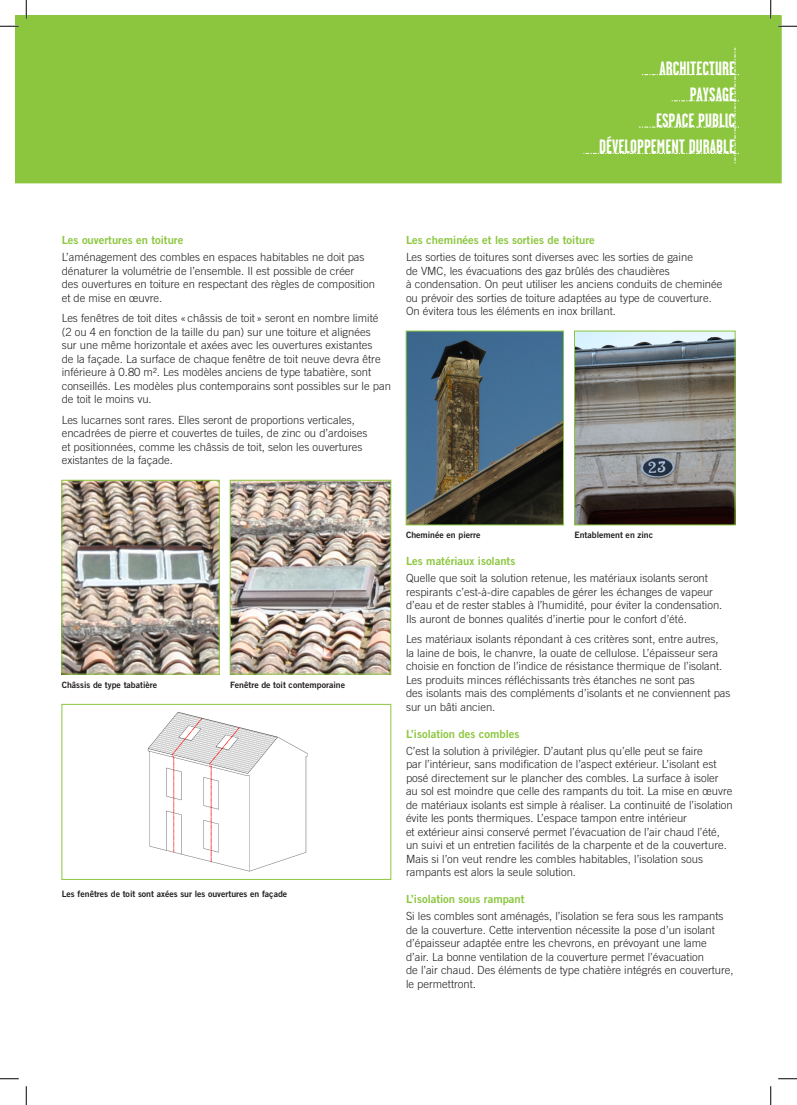
<style>
.page{position:relative;width:797px;height:1105px;background:#fff}
.page>*{position:absolute;margin:0;border:0;box-sizing:border-box;transform-origin:0 0}
.t1{font:700 19.38px/26.2px "Garage Gothic";color:#fff;text-align:right}
.Texte_courant{font:300 11.25px/13.5px "Trade Gothic";color:#231f20}
.Sous_titre{font:11.25px "Trade Gothic Bold Two";color:#8bc63e}
.t2{font:8.75px "Trade Gothic Bold Two";color:#231f20}
</style>
<div class="page">
<img style="left:64px;top:482px;width:153px;height:190px">
<div style="left:62px;top:480px;width:157px;height:194px;border:1px solid #8bc63e"></div>
<img style="left:232px;top:482px;width:157px;height:190px">
<div style="left:230px;top:480px;width:161px;height:194px;border:1px solid #8bc63e"></div>
<img style="left:147px;top:712px;width:161px;height:160px">
<div style="left:62px;top:704px;width:329px;height:175px;border:1px solid #8bc63e"></div>
<img style="left:408px;top:333px;width:153px;height:190px">
<div style="left:406px;top:331px;width:157px;height:194px;border:1px solid #8bc63e"></div>
<img style="left:576px;top:333px;width:157px;height:190px">
<div style="left:574px;top:331px;width:161px;height:194px;border:1px solid #8bc63e"></div>
<div style="left:16px;top:16px;width:765px;height:167px;background:#8bc63e"></div>
<div style="left:583px;top:48px;width:156px;height:115px;background:#8bc63e"></div>
<svg style="left:0;top:25px;width:19px;height:2px"></svg>
<svg style="left:778px;top:25px;width:19px;height:2px"></svg>
<svg style="left:0;top:1078px;width:19px;height:1px"></svg>
<svg style="left:778px;top:1078px;width:19px;height:1px"></svg>
<svg style="left:25px;top:0;width:2px;height:19px"></svg>
<svg style="left:25px;top:1086px;width:2px;height:19px"></svg>
<svg style="left:770px;top:0;width:1px;height:19px"></svg>
<svg style="left:770px;top:1086px;width:1px;height:19px"></svg>
<p class="t1" style="left:659px;top:55px;width:77px">ARCHITECTURE</p>
<p class="t1" style="left:656px;top:81px;width:80px">PAYSAGE<br>ESPACE PUBLIC</p>
<p class="t1" style="left:599px;top:134px;width:137px">DÉVELOPPEMENT DURABLE</p>
<p class="Sous_titre" style="left:62px;top:233px;width:123px">Les ouvertures en toiture</p>
<p class="Texte_courant" style="left:62px;top:250px;width:315px">L’aménagement des combles en espaces habitables ne doit pas dénaturer la volumétrie de l’ensemble. Il est possible de créer<br>des ouvertures en toiture en respectant des règles de composition et de mise en œuvre.</p>
<p class="Texte_courant" style="left:62px;top:311px;width:331px">Les fenêtres de toit dites «châssis de toit» seront en nombre limité (2 ou 4 en fonction de la taille du pan) sur une toiture et alignées<br>sur une même horizontale et axées avec les ouvertures existantes<br>de la façade. La surface de chaque fenêtre de toit neuve devra être inférieure à 0.80 m². Les modèles anciens de type tabatière, sont conseillés. Les modèles plus contemporains sont possibles sur le pan de toit le moins vu.</p>
<p class="Texte_courant" style="left:62px;top:413px;width:307px">Les lucarnes sont rares. Elles seront de proportions verticales, encadrées de pierre et couvertes de tuiles, de zinc ou d’ardoises et positionnées, comme les châssis de toit, selon les ouvertures existantes de la façade.</p>
<p class="Sous_titre" style="left:406px;top:233px;width:190px">Les cheminées et les sorties de toiture</p>
<p class="Texte_courant" style="left:406px;top:250px;width:318px">Les sorties de toitures sont diverses avec les sorties de gaine<br>de VMC, les évacuations des gaz brûlés des chaudières<br>à condensation. On peut utiliser les anciens conduits de cheminée ou prévoir des sorties de toiture adaptées au type de couverture.<br>On évitera tous les éléments en inox brillant.</p>
<p class="t2" style="left:62px;top:680px;width:97px">Châssis de type tabatière</p>
<p class="t2" style="left:230px;top:680px;width:116px">Fenêtre de toit contemporaine</p>
<p class="t2" style="left:62px;top:889px;width:227px">Les fenêtres de toit sont axées sur les ouvertures en façade</p>
<p class="t2" style="left:406px;top:530px;width:76px">Cheminée en pierre</p>
<p class="t2" style="left:574px;top:530px;width:80px">Entablement en zinc</p>
<p class="Sous_titre" style="left:406px;top:554px;width:111px">Les matériaux isolants</p>
<p class="Texte_courant" style="left:406px;top:571px;width:318px">Quelle que soit la solution retenue, les matériaux isolants seront respirants c’est-à-dire capables de gérer les échanges de vapeur d’eau et de rester stables à l’humidité, pour éviter la condensation.<br>Ils auront de bonnes qualités d’inertie pour le confort d’été.</p>
<p class="Texte_courant" style="left:406px;top:632px;width:326px">Les matériaux isolants répondant à ces critères sont, entre autres,<br>la laine de bois, le chanvre, la ouate de cellulose. L’épaisseur sera choisie en fonction de l’indice de résistance thermique de l’isolant.<br>Les produits minces réfléchissants très étanches ne sont pas<br>des isolants mais des compléments d’isolants et ne conviennent pas sur un bâti ancien.</p>
<p class="Sous_titre" style="left:406px;top:727px;width:115px">L’isolation des combles</p>
<p class="Texte_courant" style="left:406px;top:744px;width:328px">C’est la solution à privilégier. D’autant plus qu’elle peut se faire<br>par l’intérieur, sans modification de l’aspect extérieur. L’isolant est posé directement sur le plancher des combles. La surface à isoler au sol est moindre que celle des rampants du toit. La mise en œuvre de matériaux isolants est simple à réaliser. La continuité de l’isolation évite les ponts thermiques. L’espace tampon entre intérieur<br>et extérieur ainsi conservé permet l’évacuation de l’air chaud l’été, un suivi et un entretien facilités de la charpente et de la couverture.</p>
<p class="Texte_courant" style="left:406px;top:852px;width:298px">Mais si l’on veut rendre les combles habitables, l’isolation sous rampants est alors la seule solution.</p>
<p class="Sous_titre" style="left:406px;top:892px;width:120px">L’isolation sous rampant</p>
<p class="Texte_courant" style="left:406px;top:909px;width:329px">Si les combles sont aménagés, l’isolation se fera sous les rampants de la couverture. Cette intervention nécessite la pose d’un isolant d’épaisseur adaptée entre les chevrons, en prévoyant une lame<br>d’air. La bonne ventilation de la couverture permet l’évacuation<br>de l’air chaud. Des éléments de type chatière intégrés en couverture, le permettront.</p>
</div>
